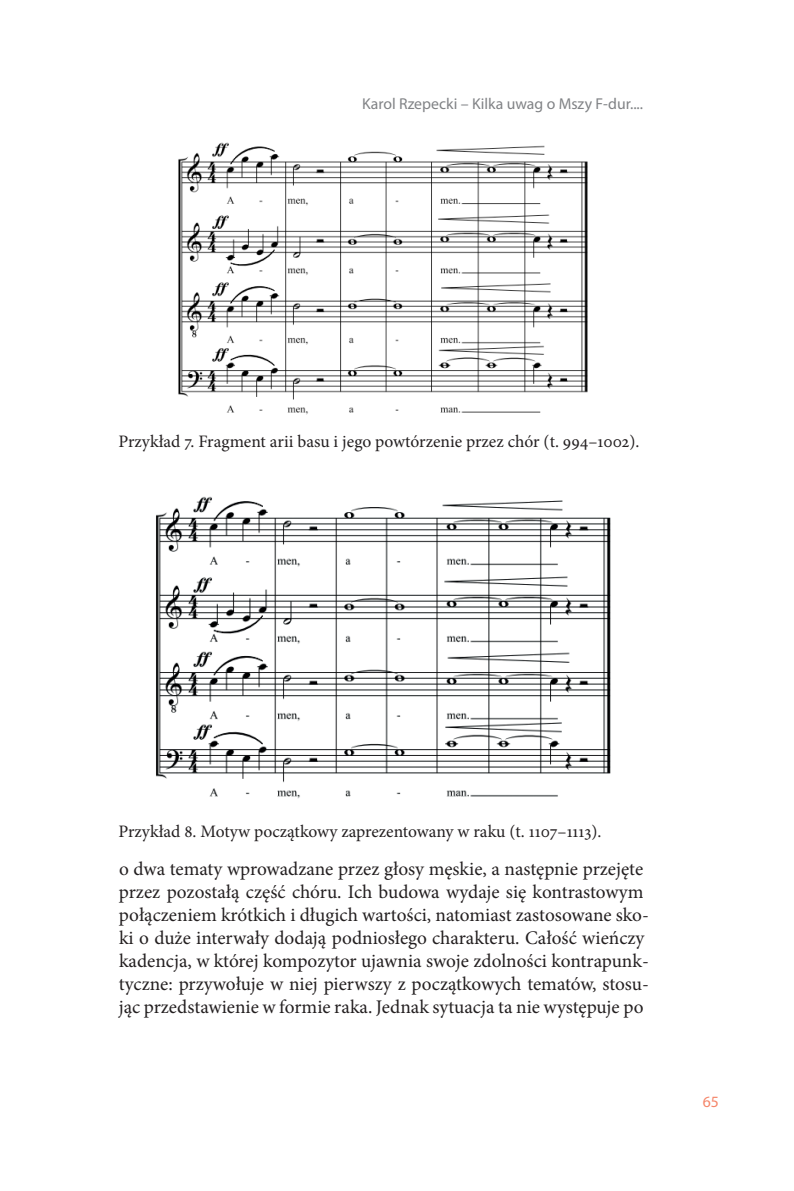
<style>
.page{position:relative;width:794px;height:1191px;background:#fff}
.page>*{position:absolute;margin:0;border:0;box-sizing:border-box;transform-origin:0 0}
.t1{font:19.25px/23.1px "Minion Pro";color:#231f20}
.t2{font:17.5px "Minion Pro";color:#231f20}
.t3{font:15.75px "Myriad Pro";color:#808285}
.t4{font:15.75px "Myriad Pro";color:#f5866a}
</style>
<div class="page">
<img style="left:178px;top:142px;width:410px;height:273px">
<img style="left:156px;top:496px;width:455px;height:303px">
<p class="t3" style="left:544px;top:91px;width:99px">Karol Rzepecki</p>
<p class="t3" style="left:362px;top:94px;width:282px">Karol Rzepecki – Kilka uwag o Mszy F-dur....</p>
<p class="t2" style="left:118px;top:430px;width:522px">Przykład 7. Fragment arii basu i jego powtórzenie przez chór (t. 994–1002).</p>
<p class="t2" style="left:118px;top:819px;width:485px">Przykład 8. Motyw początkowy zaprezentowany w raku (t. 1107–1113).</p>
<p class="t1" style="left:119px;top:857px;width:532px">o dwa tematy wprowadzane przez głosy męskie, a następnie przejęte przez pozostałą część chóru. Ich budowa wydaje się kontrastowym połączeniem krótkich i długich wartości, natomiast zastosowane sko&shy;ki o duże interwały dodają podniosłego charakteru. Całość wieńczy kadencja, w której kompozytor ujawnia swoje zdolności kontrapunk&shy;tyczne: przywołuje w niej pierwszy z początkowych tematów, stosu&shy;jąc przedstawienie w formie raka. Jednak sytuacja ta nie występuje po</p>
<p class="t4" style="left:702px;top:1091px;width:18px">65</p>
</div>
